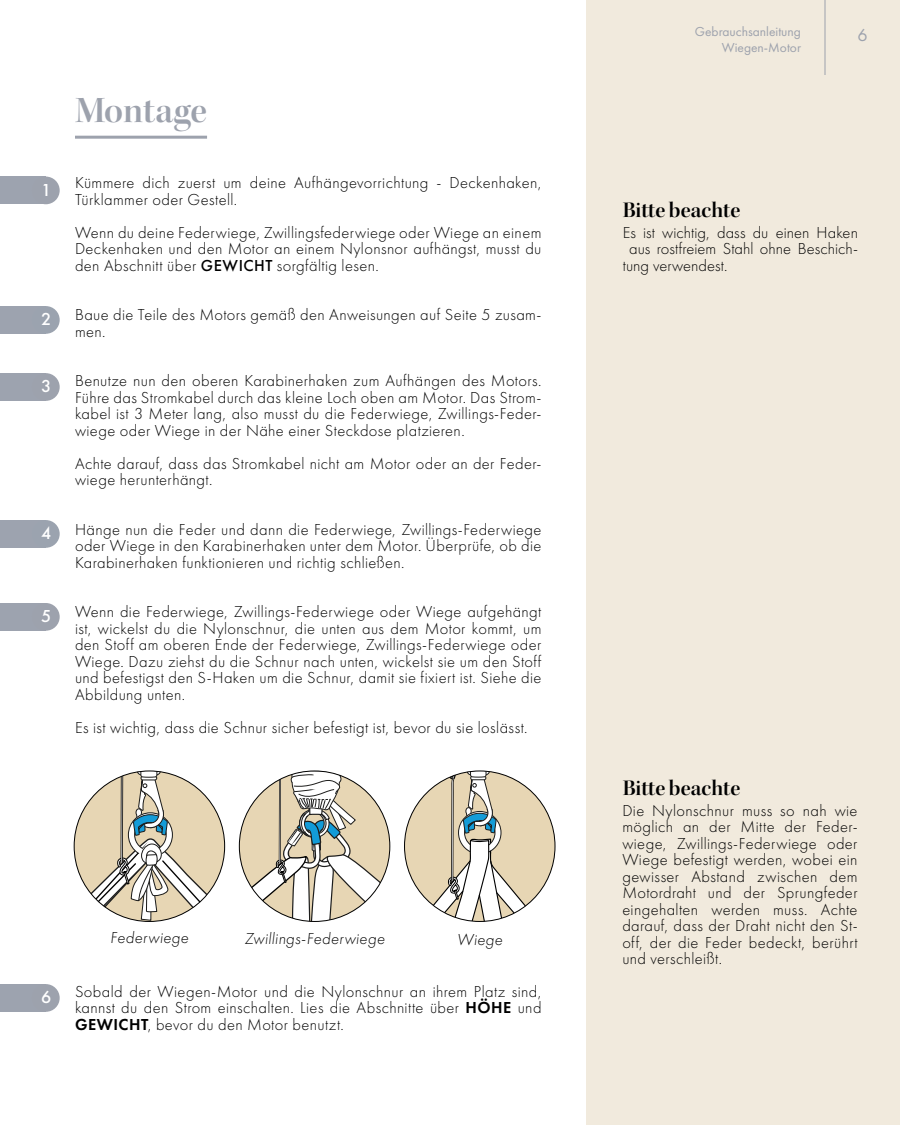
<style>
.page{position:relative;width:900px;height:1125px;background:#fff}
.page>*{position:absolute;margin:0;border:0;box-sizing:border-box;transform-origin:0 0}
.t1{font:37.5px "Kepler Std Semibold Disp";color:#9da2ad}
.t2{font:22.5px "Kepler Std Semibold Disp";letter-spacing:.005em;color:#000}
.t3{font:500 18px "Futura PT";color:#fff}
.t4{font:18px "Futura PT";color:#9da2ad}
.t5{font:300 16.5px/16.5px "Futura PT";letter-spacing:.02em;color:#000;text-align:justify}
.t6{font:300 16.5px "Futura PT";color:#000}
.t7{font:italic 300 16.5px "Futura PT";letter-spacing:.02em;color:#000}
.t8{font:13.5px/16.2px "Futura PT";color:#9da2ad;text-align:right}
.s1{font-weight:500}
.s2{font-weight:600}
</style>
<div class="page">
<div style="left:586px;top:0;width:314px;height:1125px;background:#f1eadd"></div>
<hr style="left:825px;top:0;width:1px;height:75px;background:#9da2ad">
<hr style="left:75px;top:136px;width:132px;height:3px;background:#9da2ad">
<div style="left:0;top:520px;width:45px;height:28px;background:#9da3af"></div>
<div style="left:32px;top:520px;width:28px;height:28px;background:#9ba3af;border-radius:50%"></div>
<div style="left:0;top:603px;width:45px;height:28px;background:#9da3af"></div>
<div style="left:32px;top:603px;width:28px;height:28px;background:#9da2ad;border-radius:50%"></div>
<div style="left:0;top:984px;width:45px;height:28px;background:#9da3af"></div>
<div style="left:32px;top:984px;width:28px;height:28px;background:#9da2ad;border-radius:50%"></div>
<div style="left:0;top:373px;width:45px;height:28px;background:#9da3af"></div>
<div style="left:32px;top:373px;width:28px;height:28px;background:#9da2ad;border-radius:50%"></div>
<div style="left:0;top:177px;width:45px;height:27px;background:#9da3af"></div>
<div style="left:32px;top:177px;width:28px;height:27px;background:#9da2ad;border-radius:50%"></div>
<div style="left:0;top:306px;width:45px;height:28px;background:#9da3af"></div>
<div style="left:32px;top:306px;width:28px;height:28px;background:#9ba3af;border-radius:50%"></div>
<svg style="left:239px;top:771px;width:151px;height:150px"></svg>
<svg style="left:74px;top:771px;width:151px;height:150px"></svg>
<svg style="left:405px;top:771px;width:150px;height:150px"></svg>
<p class="t3" style="left:41px;top:179px;width:12px">1</p>
<p class="t3" style="left:41px;top:308px;width:12px">2</p>
<p class="t3" style="left:41px;top:376px;width:12px">3</p>
<p class="t3" style="left:41px;top:522px;width:12px">4</p>
<p class="t3" style="left:41px;top:605px;width:12px">5</p>
<h1 class="t1" style="left:75px;top:89px;width:134px">Montage</h1>
<p class="t5" style="left:75px;top:175px;width:468px">Kümmere dich zuerst um deine Aufhängevorrichtung - Deckenhaken,<br>Türklammer oder Gestell.</p>
<p class="t5" style="left:75px;top:224px;width:468px">Wenn du deine Federwiege, Zwillingsfederwiege oder Wiege an einem Deckenhaken und den Motor an einem Nylonsnor aufhängst, musst du den Abschnitt über <span class="s1">GEWICHT</span> sorgfältig lesen.</p>
<p class="t5" style="left:75px;top:307px;width:468px">Baue die Teile des Motors gemäß den Anweisungen auf Seite 5 zusam&shy;men.</p>
<p class="t5" style="left:75px;top:373px;width:468px">Benutze nun den oberen Karabinerhaken zum Aufhängen des Motors.<br>Führe das Stromkabel durch das kleine Loch oben am Motor. Das Strom&shy;kabel ist 3 Meter lang, also musst du die Federwiege, Zwillings-Feder&shy;wiege oder Wiege in der Nähe einer Steckdose platzieren.</p>
<p class="t5" style="left:75px;top:455px;width:466px">Achte darauf, dass das Stromkabel nicht am Motor oder an der Feder&shy;wiege herunterhängt.</p>
<p class="t5" style="left:75px;top:521px;width:468px">Hänge nun die Feder und dann die Federwiege, Zwillings-Federwiege oder Wiege in den Karabinerhaken unter dem Motor. Überprüfe, ob die Karabinerhaken funktionieren und richtig schließen.</p>
<p class="t5" style="left:75px;top:604px;width:468px">Wenn die Federwiege, Zwillings-Federwiege oder Wiege aufgehängt ist, wickelst du die Nylonschnur, die unten aus dem Motor kommt, um den Stoff am oberen Ende der Federwiege, Zwillings-Federwiege oder Wiege. Dazu ziehst du die Schnur nach unten, wickelst sie um den Stoff und befestigst den S-Haken um die Schnur, damit sie fixiert ist. Siehe die Abbildung unten.</p>
<p class="t5" style="left:75px;top:719px;width:454px">Es ist wichtig, dass die Schnur sicher befestigt ist, bevor du sie loslässt.</p>
<p class="t3" style="left:41px;top:986px;width:12px">6</p>
<p class="t7" style="left:110px;top:928px;width:80px">Federwiege</p>
<p class="t7" style="left:244px;top:929px;width:142px">Zwillings-Federwiege</p>
<p class="t7" style="left:457px;top:930px;width:47px">Wiege</p>
<p class="t5" style="left:75px;top:983px;width:468px">Sobald der Wiegen-Motor und die Nylonschnur an ihrem Platz sind, kannst du den Strom einschalten. Lies die Abschnitte über <span class="s2">HÖHE</span> und <span class="s2">GEWICHT</span>, bevor du den Motor benutzt.</p>
<p class="t8" style="left:695px;top:23px;width:108px">Gebrauchsanleitung<br>Wiegen-Motor</p>
<p class="t4" style="left:857px;top:25px;width:12px">6</p>
<h2 class="t2" style="left:623px;top:197px;width:119px">Bitte beachte</h2>
<p class="t6" style="left:623px;top:223px;width:237px">Es ist wichtig, dass du einen Haken</p>
<p class="t6" style="left:629px;top:239px;width:230px">aus rostfreiem Stahl ohne Beschich-</p>
<p class="t5" style="left:623px;top:257px;width:106px">tung verwendest.</p>
<h2 class="t2" style="left:623px;top:775px;width:119px">Bitte beachte</h2>
<p class="t5" style="left:622px;top:802px;width:237px">Die Nylonschnur muss so nah wie möglich an der Mitte der Feder&shy;wiege, Zwillings-Federwiege oder Wiege befestigt werden, wobei ein gewisser Abstand zwischen dem Motordraht und der Sprungfeder eingehalten werden muss. Achte darauf, dass der Draht nicht den St&shy;off, der die Feder bedeckt, berührt und verschleißt.</p>
</div>
